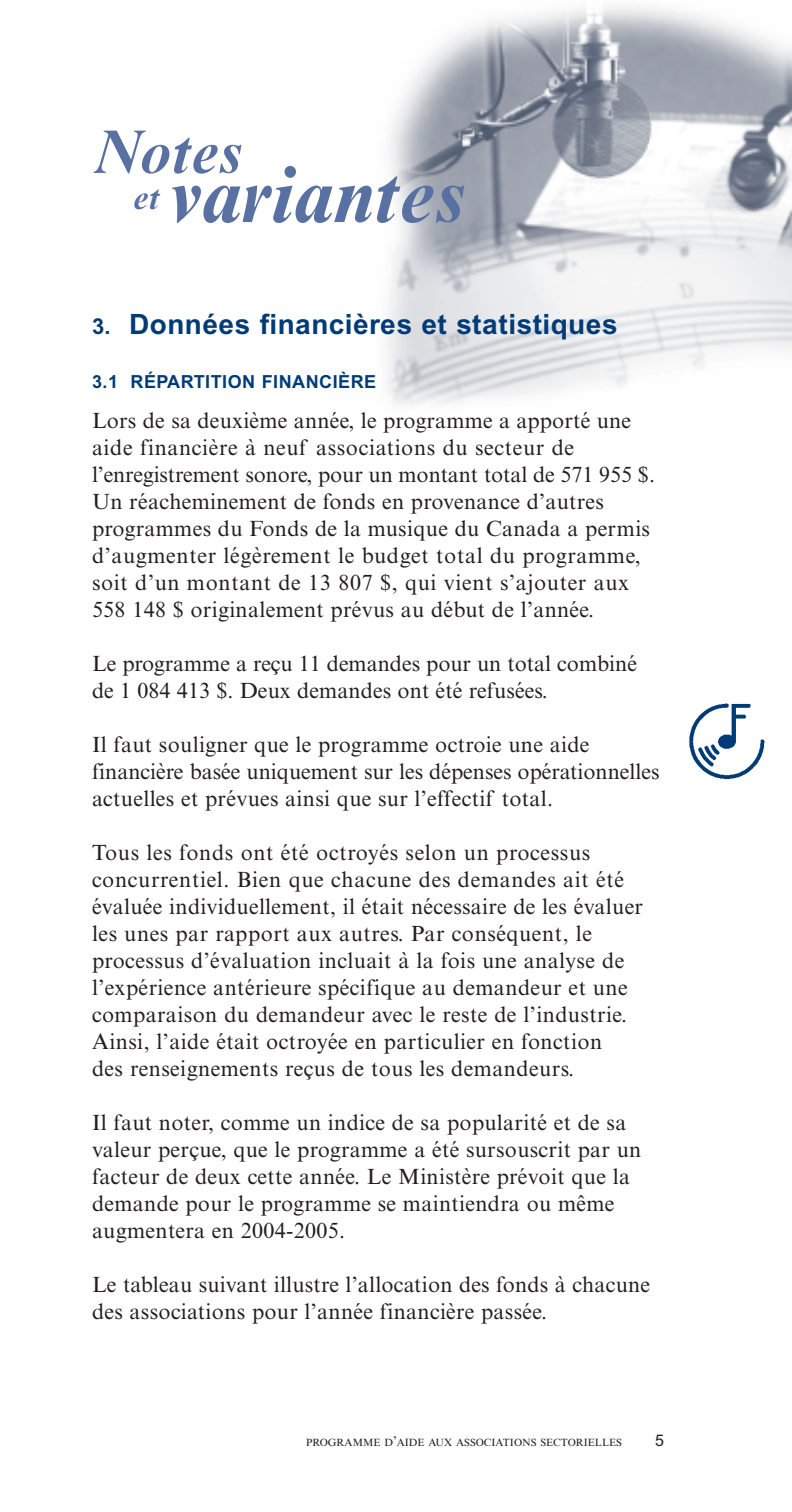
<style>
.page{position:relative;width:792px;height:1512px;background:#fff}
.page>*{position:absolute;margin:0;border:0;box-sizing:border-box;transform-origin:0 0}
.t1{font:italic 700 79.6px "Times New Roman SF";color:#5871a2}
.t2{font:italic 700 61.6px "Times New Roman SF";color:#5871a2}
.t3{font:italic 700 34.2px "Times New Roman SF";color:#5871a2}
.t4{font:700 28px "Arial";letter-spacing:.015em;color:#003b77}
.t5{font:22px/27px "Times New Roman SF";letter-spacing:.015em;color:#231f20}
.t6{font:700 18px "Arial";letter-spacing:.03em;color:#003b77}
.t7{font:16px "Arial";color:#231f20}
.t8{font:10.4px "Times New Roman SF";color:#231f20}
.s1{font-size:22px}
.s2{font-size:14px}
</style>
<div class="page">
<img style="left:387px;top:6px;width:405px;height:399px">
<img style="left:689px;top:703px;width:76px;height:77px">
<h2 class="t2" style="left:93px;top:129px;width:151px">Notes</h2>
<h3 class="t3" style="left:134px;top:185px;width:28px">et</h3>
<h1 class="t1" style="left:168px;top:165px;width:299px">variantes</h1>
<p class="t4" style="left:92px;top:314px;width:527px"><span class="s1">3.</span> Données financières et statistiques</p>
<p class="t6" style="left:92px;top:375px;width:286px">3.1 RÉPARTITION FINANCIÈRE</p>
<p class="t5" style="left:92px;top:410px;width:565px">Lors de sa deuxième année, le programme a apporté une aide financière à neuf associations du secteur de l’enregistrement sonore, pour un montant total de 571 955 $.<br>Un réacheminement de fonds en provenance d’autres programmes du Fonds de la musique du Canada a permis d’augmenter légèrement le budget total du programme, soit d’un montant de 13 807 $, qui vient s’ajouter aux 558 148 $ originalement prévus au début de l’année.</p>
<p class="t5" style="left:92px;top:653px;width:547px">Le programme a reçu 11 demandes pour un total combiné de 1 084 413 $. Deux demandes ont été refusées.</p>
<p class="t5" style="left:92px;top:734px;width:569px">Il faut souligner que le programme octroie une aide financière basée uniquement sur les dépenses opérationnelles actuelles et prévues ainsi que sur l’effectif total.</p>
<p class="t5" style="left:92px;top:842px;width:553px">Tous les fonds ont été octroyés selon un processus concurrentiel. Bien que chacune des demandes ait été évaluée individuellement, il était nécessaire de les évaluer les unes par rapport aux autres. Par conséquent, le processus d’évaluation incluait à la fois une analyse de l’expérience antérieure spécifique au demandeur et une comparaison du demandeur avec le reste de l’industrie.<br>Ainsi, l’aide était octroyée en particulier en fonction<br>des renseignements reçus de tous les demandeurs.</p>
<p class="t5" style="left:92px;top:1112px;width:551px">Il faut noter, comme un indice de sa popularité et de sa valeur perçue, que le programme a été sursouscrit par un facteur de deux cette année. Le Ministère prévoit que la demande pour le programme se maintiendra ou même augmentera en 2004-2005.</p>
<p class="t5" style="left:92px;top:1274px;width:560px">Le tableau suivant illustre l’allocation des fonds à chacune des associations pour l’année financière passée.</p>
<p class="t8" style="left:306px;top:1439px;width:317px">PROGRAMME D<span class="s2">’</span>AIDE AUX ASSOCIATIONS SECTORIELLES</p>
<p class="t7" style="left:655px;top:1435px;width:10px">5</p>
</div>
